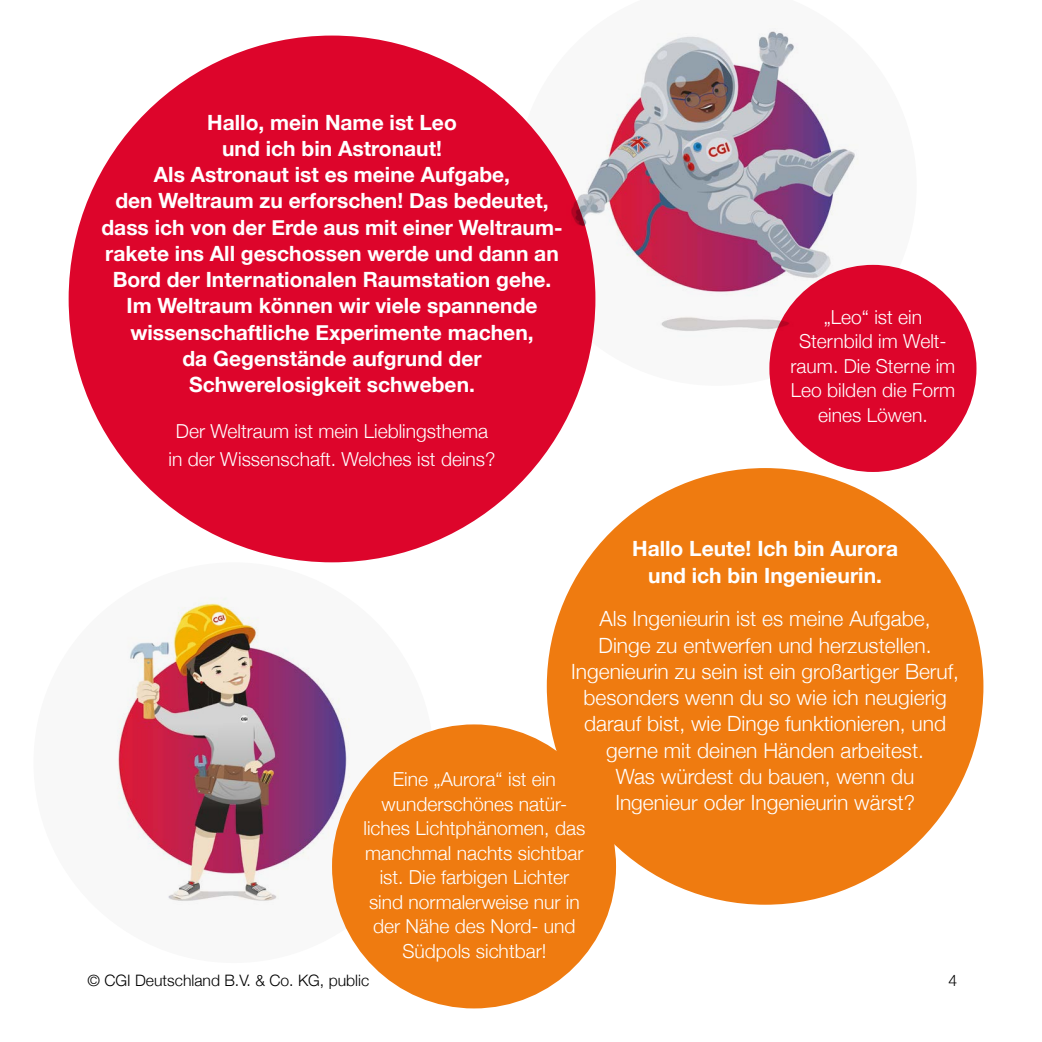
<style>
.page{position:relative;width:1042px;height:1042px;background:#fff}
.page>*{position:absolute;margin:0;border:0;box-sizing:border-box;transform-origin:0 0}
.t1{font:700 21px/26.2px "Helvetica Neue";color:#fff;text-align:center}
.t2{font:300 21px/26.2px "Helvetica Neue";color:#fff;text-align:center}
.t3{font:300 19.25px/24.5px "Helvetica Neue";color:#fff;text-align:center}
.t4{font:300 15.75px "Helvetica Neue";color:#000}
</style>
<div class="page">
<div style="left:33px;top:562px;width:401px;height:401px;background:#f8f8f8;border-radius:50%"></div>
<div style="left:69px;top:36px;width:526px;height:526px;background:#dd052b;border-radius:50%"></div>
<div style="left:769px;top:265px;width:207px;height:207px;background:#dd052b;border-radius:50%"></div>
<div style="left:547px;top:468px;width:436px;height:436px;background:#ef7b10;border-radius:50%"></div>
<img style="left:567px;top:28px;width:310px;height:317px">
<img style="left:118px;top:603px;width:247px;height:320px">
<div style="left:332px;top:724px;width:284px;height:284px;background:#ef7b10;border-radius:50%"></div>
<p class="t1" style="left:101px;top:110px;width:463px">Hallo, mein Name ist Leo<br>und ich bin Astronaut!<br>Als Astronaut ist es meine Aufgabe,<br>den Weltraum zu erforschen! Das bedeutet, dass ich von der Erde aus mit einer Weltraum&shy;rakete ins All geschossen werde und dann an Bord der Internationalen Raumstation gehe.<br>Im Weltraum können wir viele spannende wissenschaftliche Experimente machen,<br>da Gegenstände aufgrund der Schwerelosigkeit schweben.</p>
<p class="t3" style="left:168px;top:415px;width:328px;line-height:28px">Der Weltraum ist mein Lieblingsthema in der Wissenschaft. Welches ist deins?</p>
<p class="t3" style="left:790px;top:303px;width:166px">„Leo“ ist ein<br>Sternbild im Welt&shy;raum. Die Sterne im<br>Leo bilden die Form eines Löwen.</p>
<p class="t1" style="left:632px;top:536px;width:267px">Hallo Leute! Ich bin Aurora und ich bin Ingenieurin.</p>
<p class="t2" style="left:571px;top:604px;width:389px">Als Ingenieurin ist es meine Aufgabe, Dinge zu entwerfen und herzustellen.<br>Ingenieurin zu sein ist ein großartiger Beruf, besonders wenn du so wie ich neugierig darauf bist, wie Dinge funktionieren, und gerne mit deinen Händen arbeitest.<br>Was würdest du bauen, wenn du<br>Ingenieur oder Ingenieurin wärst?</p>
<p class="t3" style="left:363px;top:765px;width:223px">Eine „Aurora“ ist ein wunderschönes natür&shy;liches Lichtphänomen, das manchmal nachts sichtbar ist. Die farbigen Lichter sind normalerweise nur in der Nähe des Nord- und<br>Südpols sichtbar!</p>
<p class="t4" style="left:88px;top:967px;width:283px">© CGI Deutschland B.V. &amp; Co. KG, public</p>
<p class="t4" style="left:948px;top:967px;width:10px">4</p>
</div>
